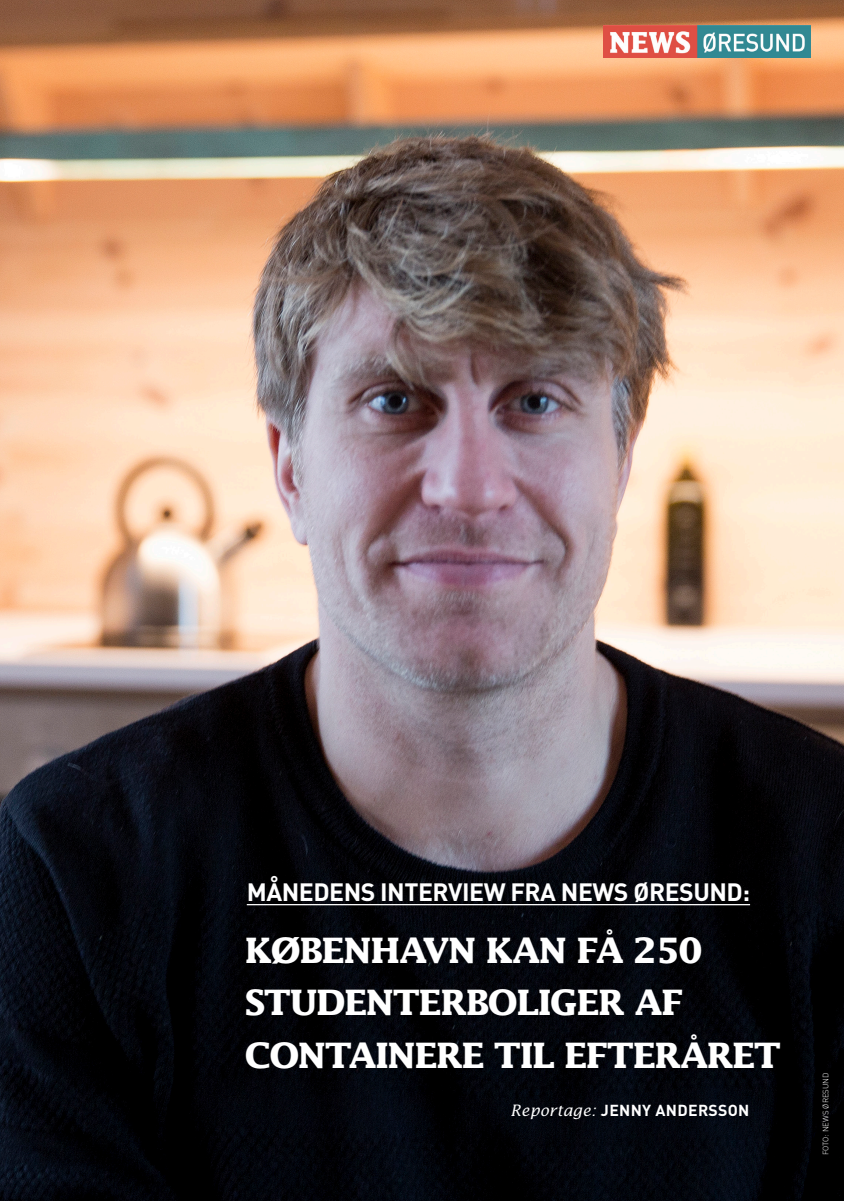
<style>
.page{position:relative;width:844px;height:1201px;background:#fff}
.page>*{position:absolute;margin:0;border:0;box-sizing:border-box;transform-origin:0 0}
.Rubrik_Lucida_bold{font:700 35px/52.5px "Lucida Std";letter-spacing:-.04em;color:#fff}
.t1{font:700 24.85px "DIN";letter-spacing:-.02em;color:#fff}
.t2{font:700 15.75px "DIN";letter-spacing:.02em;color:#fff}
.Fotobyline{font:300 7.88px "DIN";color:#fff}
.s1{font-family:"Lucida Std";font-weight:400;font-style:italic}
</style>
<div class="page">
<img style="left:0;top:0;width:843px;height:1200px">
<hr style="left:247px;top:904px;width:502px;height:1px;background:#fff">
<img style="left:603px;top:26px;width:207px;height:31px">
<p class="t1" style="left:247px;top:876px;width:504px">MÅNEDENS INTERVIEW FRA NEWS ØRESUND:</p>
<p class="Rubrik_Lucida_bold" style="left:244px;top:923px;width:537px">KØBENHAVN KAN FÅ 250<br>STUDENTERBOLIGER AF<br>CONTAINERE TIL EFTERÅRET</p>
<p class="t2" style="left:510px;top:1100px;width:240px"><span class="s1">Reportage:</span> JENNY ANDERSSON</p>
<p class="Fotobyline" style="left:820px;top:1155px;width:84px;rotate:-90deg">FOTO: NEWS ØRESUND</p>
</div>
